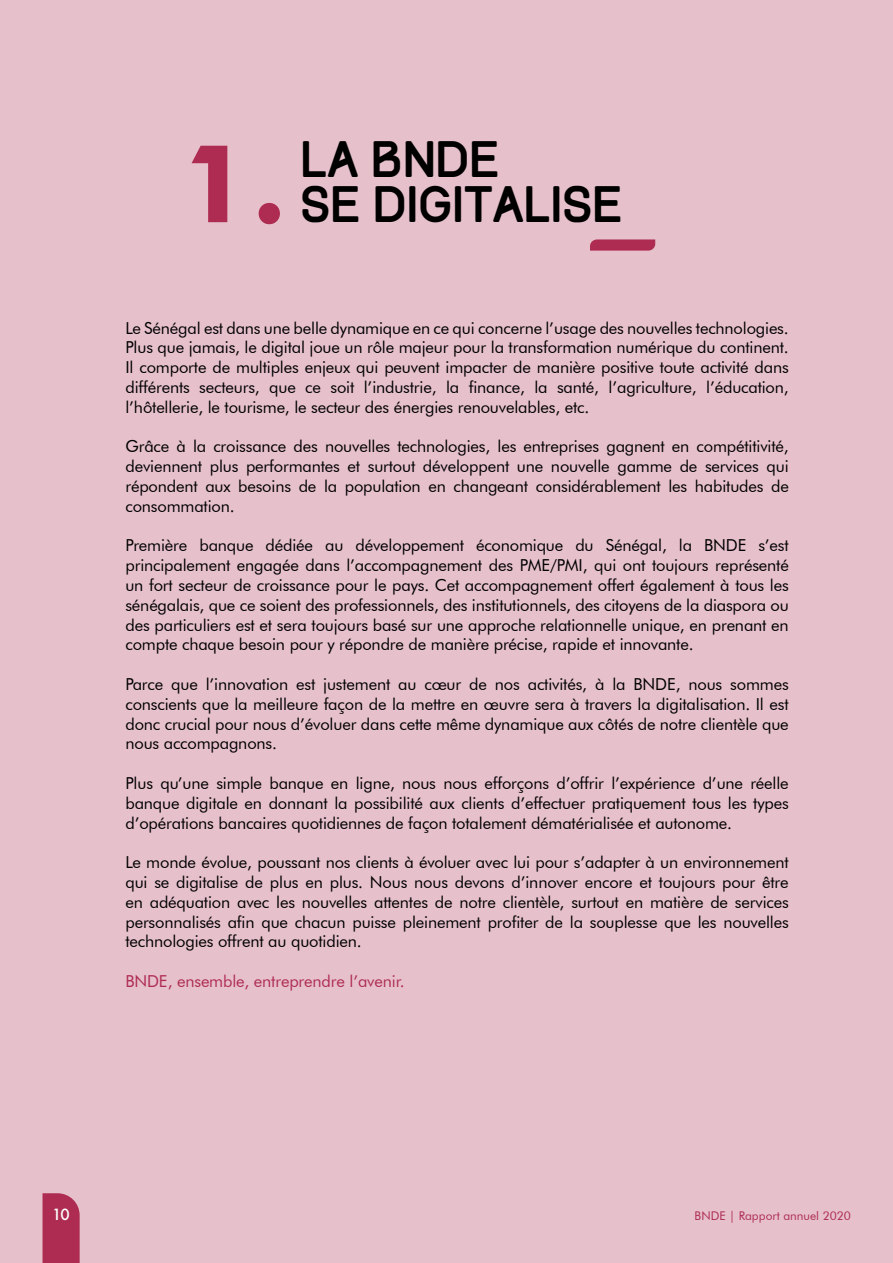
<style>
.page{position:relative;width:893px;height:1263px;background:#e6c0cb}
.page>*{position:absolute;margin:0;border:0;box-sizing:border-box;transform-origin:0 0}
.t1{font:700 108px "Futura BT";color:#ae2c52}
.t2{font:45px "Track";color:#000}
.t3{font:16.5px/19.8px "Futura BT";letter-spacing:-.01em;color:#000;text-align:justify}
.t4{font:16.5px "Futura BT";letter-spacing:-.01em;color:#ae2c52}
.t5{font:500 15px "Futura";color:#fff}
.t6{font:12px "Futura BT";color:#ae2c52}
</style>
<div class="page">
<svg style="left:43px;top:1193px;width:37px;height:70px;background:#b03358"></svg>
<svg style="left:590px;top:239px;width:65px;height:12px"></svg>
<h1 class="t1" style="left:182px;top:118px;width:105px">1.</h1>
<h2 class="t2" style="left:300px;top:131px;width:200px">LA BNDE</h2>
<h2 class="t2" style="left:300px;top:176px;width:323px">SE DIGITALISE</h2>
<p class="t3" style="left:125px;top:318px;width:665px">Le Sénégal est dans une belle dynamique en ce qui concerne l’usage des nouvelles technologies.<br>Plus que jamais, le digital joue un rôle majeur pour la transformation numérique du continent.<br>Il comporte de multiples enjeux qui peuvent impacter de manière positive toute activité dans différents secteurs, que ce soit l’industrie, la finance, la santé, l’agriculture, l’éducation, l’hôtellerie, le tourisme, le secteur des énergies renouvelables, etc.</p>
<p class="t3" style="left:125px;top:436px;width:665px">Grâce à la croissance des nouvelles technologies, les entreprises gagnent en compétitivité, deviennent plus performantes et surtout développent une nouvelle gamme de services qui répondent aux besoins de la population en changeant considérablement les habitudes de consommation.</p>
<p class="t3" style="left:125px;top:535px;width:665px">Première banque dédiée au développement économique du Sénégal, la BNDE s’est principalement engagée dans l’accompagnement des PME/PMI, qui ont toujours représenté un fort secteur de croissance pour le pays. Cet accompagnement offert également à tous les sénégalais, que ce soient des professionnels, des institutionnels, des citoyens de la diaspora ou des particuliers est et sera toujours basé sur une approche relationnelle unique, en prenant en compte chaque besoin pour y répondre de manière précise, rapide et innovante.</p>
<p class="t3" style="left:125px;top:674px;width:665px">Parce que l’innovation est justement au cœur de nos activités, à la BNDE, nous sommes conscients que la meilleure façon de la mettre en œuvre sera à travers la digitalisation. Il est donc crucial pour nous d’évoluer dans cette même dynamique aux côtés de notre clientèle que nous accompagnons.</p>
<p class="t3" style="left:125px;top:773px;width:665px">Plus qu’une simple banque en ligne, nous nous efforçons d’offrir l’expérience d’une réelle banque digitale en donnant la possibilité aux clients d’effectuer pratiquement tous les types d’opérations bancaires quotidiennes de façon totalement dématérialisée et autonome.</p>
<p class="t3" style="left:125px;top:852px;width:665px">Le monde évolue, poussant nos clients à évoluer avec lui pour s’adapter à un environnement qui se digitalise de plus en plus. Nous nous devons d’innover encore et toujours pour être en adéquation avec les nouvelles attentes de notre clientèle, surtout en matière de services personnalisés afin que chacun puisse pleinement profiter de la souplesse que les nouvelles technologies offrent au quotidien.</p>
<p class="t4" style="left:125px;top:971px;width:281px">BNDE, ensemble, entreprendre l’avenir.</p>
<p class="t5" style="left:52px;top:1204px;width:19px">10</p>
<p class="t6" style="left:695px;top:1209px;width:158px">BNDE | Rapport annuel 2020</p>
</div>
